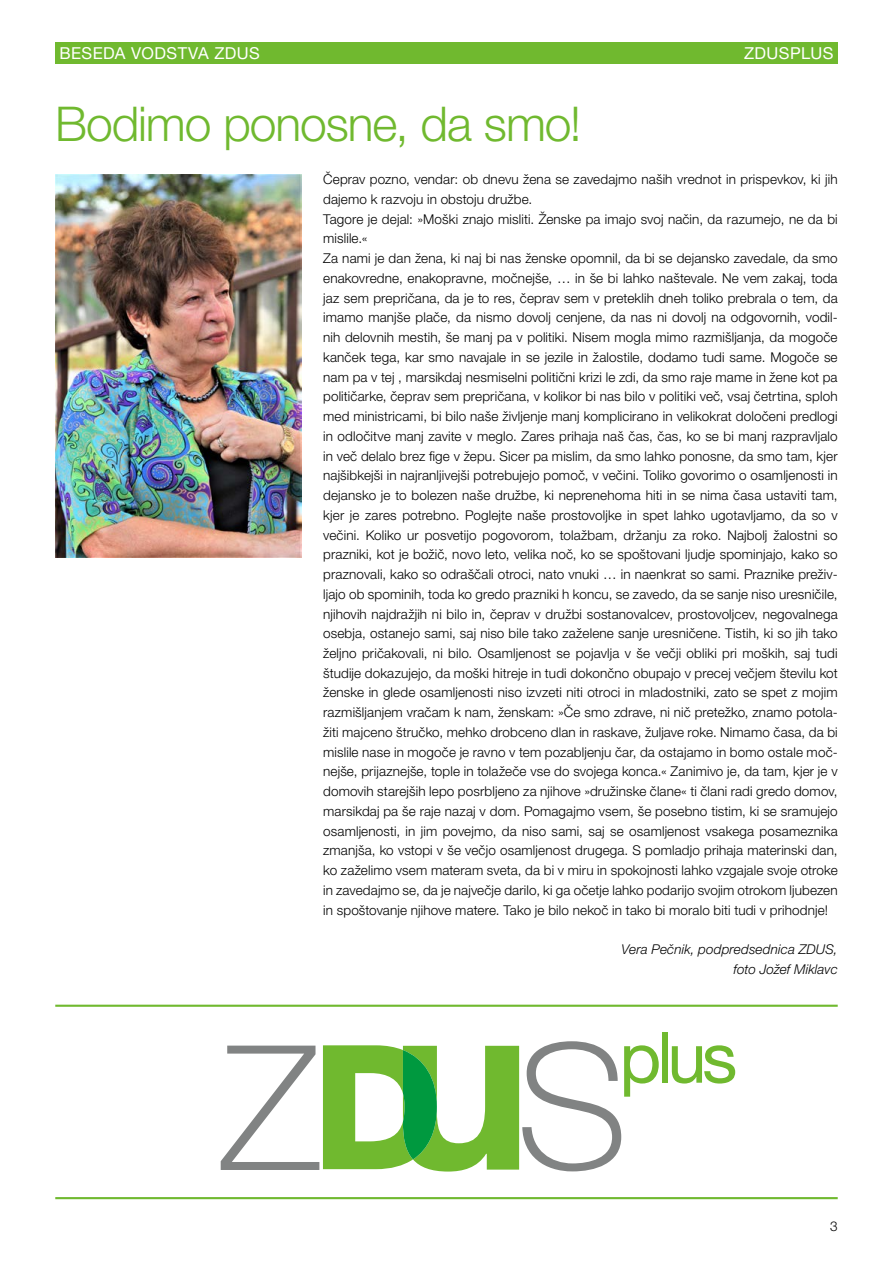
<style>
.page{position:relative;width:893px;height:1263px;background:#fff}
.page>*{position:absolute;margin:0;border:0;box-sizing:border-box;transform-origin:0 0}
.NASLOV{font:300 48px "Helvetica Neue LT Pro";letter-spacing:-.025em;color:#70b92f}
.PASICA{font:16.5px "Helvetica Neue LT Pro";letter-spacing:.025em;color:#fff}
.BODY{font:300 13.5px/19.8px "Helvetica Neue LT Pro";letter-spacing:.01em;color:#000}
.Avtor{font:italic 300 13.5px/19.8px "Helvetica Neue LT Pro";letter-spacing:.01em;color:#000;text-align:right}
</style>
<div class="page">
<div style="left:55px;top:43px;width:783px;height:21px;background:#70b92f"></div>
<img style="left:55px;top:175px;width:247px;height:383px">
<hr style="left:55px;top:1005px;width:783px;height:2px;background:#70b92f">
<hr style="left:55px;top:1197px;width:783px;height:2px;background:#70b92f">
<svg style="left:221px;top:1041px;width:438px;height:130px"></svg>
<div style="left:662px;top:1032px;width:6px;height:51px;background:#70b92f"></div>
<svg style="left:672px;top:1045px;width:63px;height:38px"></svg>
<p class="PASICA" style="left:60px;top:43px;width:202px">BESEDA VODSTVA ZDUS</p>
<p class="PASICA" style="left:744px;top:43px;width:91px">ZDUSPLUS</p>
<p class="NASLOV" style="left:55px;top:94px;width:527px">Bodimo ponosne, da smo!</p>
<p class="BODY" style="left:323px;top:169px;width:516px">Čeprav pozno, vendar: ob dnevu žena se zavedajmo naših vrednot in prispevkov, ki jih dajemo k razvoju in obstoju družbe.</p>
<p class="BODY" style="left:323px;top:209px;width:516px">Tagore je dejal: »Moški znajo misliti. Ženske pa imajo svoj način, da razumejo, ne da bi mislile.«</p>
<p class="BODY" style="left:323px;top:248px;width:516px;text-align:justify">Za nami je dan žena, ki naj bi nas ženske opomnil, da bi se dejansko zavedale, da smo enakovredne, enakopravne, močnejše, … in še bi lahko naštevale. Ne vem zakaj, toda jaz sem prepričana, da je to res, čeprav sem v preteklih dneh toliko prebrala o tem, da imamo manjše plače, da nismo dovolj cenjene, da nas ni dovolj na odgovornih, vodil&shy;nih delovnih mestih, še manj pa v politiki. Nisem mogla mimo razmišljanja, da mogoče kanček tega, kar smo navajale in se jezile in žalostile, dodamo tudi same. Mogoče se nam pa v tej , marsikdaj nesmiselni politični krizi le zdi, da smo raje mame in žene kot pa političarke, čeprav sem prepričana, v kolikor bi nas bilo v politiki več, vsaj četrtina, sploh med ministricami, bi bilo naše življenje manj komplicirano in velikokrat določeni predlogi in odločitve manj zavite v meglo. Zares prihaja naš čas, čas, ko se bi manj razpravljalo in več delalo brez fige v žepu. Sicer pa mislim, da smo lahko ponosne, da smo tam, kjer najšibkejši in najranljivejši potrebujejo pomoč, v večini. Toliko govorimo o osamljenosti in dejansko je to bolezen naše družbe, ki neprenehoma hiti in se nima časa ustaviti tam, kjer je zares potrebno. Poglejte naše prostovoljke in spet lahko ugotavljamo, da so v večini. Koliko ur posvetijo pogovorom, tolažbam, držanju za roko. Najbolj žalostni so prazniki, kot je božič, novo leto, velika noč, ko se spoštovani ljudje spominjajo, kako so praznovali, kako so odraščali otroci, nato vnuki … in naenkrat so sami. Praznike preživ&shy;ljajo ob spominih, toda ko gredo prazniki h koncu, se zavedo, da se sanje niso uresničile, njihovih najdražjih ni bilo in, čeprav v družbi sostanovalcev, prostovoljcev, negovalnega osebja, ostanejo sami, saj niso bile tako zaželene sanje uresničene. Tistih, ki so jih tako željno pričakovali, ni bilo. Osamljenost se pojavlja v še večji obliki pri moških, saj tudi študije dokazujejo, da moški hitreje in tudi dokončno obupajo v precej večjem številu kot ženske in glede osamljenosti niso izvzeti niti otroci in mladostniki, zato se spet z mojim razmišljanjem vračam k nam, ženskam: »Če smo zdrave, ni nič pretežko, znamo potola&shy;žiti majceno štručko, mehko drobceno dlan in raskave, žuljave roke. Nimamo časa, da bi mislile nase in mogoče je ravno v tem pozabljenju čar, da ostajamo in bomo ostale moč&shy;nejše, prijaznejše, tople in tolažeče vse do svojega konca.« Zanimivo je, da tam, kjer je v domovih starejših lepo posrbljeno za njihove »družinske člane« ti člani radi gredo domov, marsikdaj pa še raje nazaj v dom. Pomagajmo vsem, še posebno tistim, ki se sramujejo osamljenosti, in jim povejmo, da niso sami, saj se osamljenost vsakega posameznika zmanjša, ko vstopi v še večjo osamljenost drugega. S pomladjo prihaja materinski dan, ko zaželimo vsem materam sveta, da bi v miru in spokojnosti lahko vzgajale svoje otroke in zavedajmo se, da je največje darilo, ki ga očetje lahko podarijo svojim otrokom ljubezen in spoštovanje njihove matere. Tako je bilo nekoč in tako bi moralo biti tudi v prihodnje!</p>
<p class="Avtor" style="left:622px;top:939px;width:218px">Vera Pečnik, podpredsednica ZDUS, foto Jožef Miklavc</p>
<p class="BODY" style="left:830px;top:1216px;width:9px">3</p>
</div>
